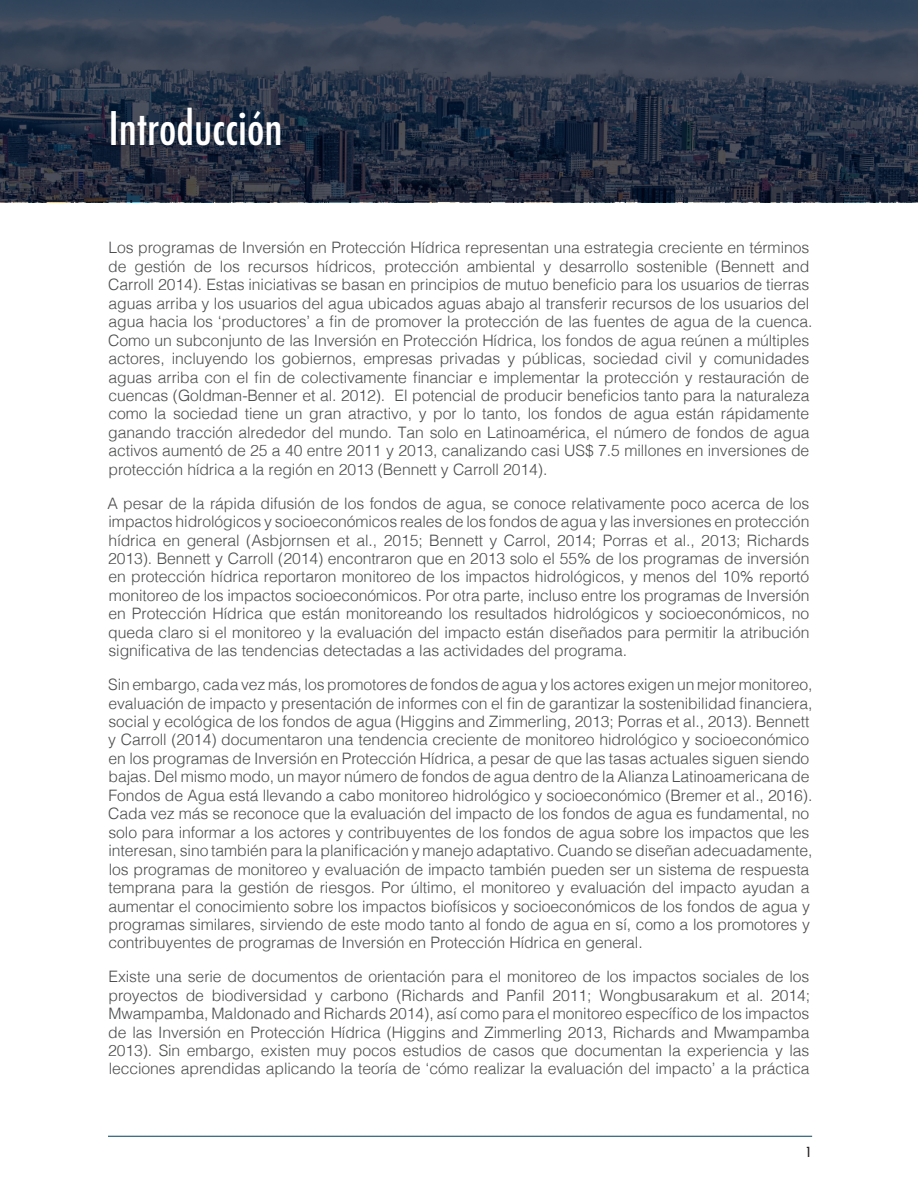
<style>
.page{position:relative;width:918px;height:1188px;background:#fff}
.page>*{position:absolute;margin:0;border:0;box-sizing:border-box;transform-origin:0 0}
.Chapter_title{font:500 condensed 45px "Futura";color:#fff}
.Text_body{font:300 15.75px/18.5px "Helvetica";letter-spacing:-.005em;color:#4b4c4d}
.t1{font:500 condensed 13.5px "Futura";color:#231f20}
</style>
<div class="page">
<svg style="left:0;top:0;width:918px;height:202px;background:#2b3649"></svg>
<hr style="left:108px;top:1136px;width:704px;height:1px;background:#00405e">
<p class="Chapter_title" style="left:109px;top:100px;width:175px">Introducción</p>
<p class="Text_body" style="left:108px;top:237px;width:706px">Los programas de Inversión en Protección Hídrica representan una estrategia creciente en términos de gestión de los recursos hídricos, protección ambiental y desarrollo sostenible (Bennett and Carroll 2014). Estas iniciativas se basan en principios de mutuo beneficio para los usuarios de tierras aguas arriba y los usuarios del agua ubicados aguas abajo al transferir recursos de los usuarios del agua hacia los ‘productores’ a fin de promover la protección de las fuentes de agua de la cuenca.<br>Como un subconjunto de las Inversión en Protección Hídrica, los fondos de agua reúnen a múltiples actores, incluyendo los gobiernos, empresas privadas y públicas, sociedad civil y comunidades aguas arriba con el fin de colectivamente financiar e implementar la protección y restauración de cuencas (Goldman-Benner et al. 2012). El potencial de producir beneficios tanto para la naturaleza como la sociedad tiene un gran atractivo, y por lo tanto, los fondos de agua están rápidamente ganando tracción alrededor del mundo. Tan solo en Latinoamérica, el número de fondos de agua activos aumentó de 25 a 40 entre 2011 y 2013, canalizando casi US$ 7.5 millones en inversiones de protección hídrica a la región en 2013 (Bennett y Carroll 2014).</p>
<p class="Text_body" style="left:107px;top:493px;width:704px;text-align:justify">A pesar de la rápida difusión de los fondos de agua, se conoce relativamente poco acerca de los impactos hidrológicos y socioeconómicos reales de los fondos de agua y las inversiones en protección hídrica en general (Asbjornsen et al., 2015; Bennett y Carrol, 2014; Porras et al., 2013; Richards 2013). Bennett y Carroll (2014) encontraron que en 2013 solo el 55% de los programas de inversión en protección hídrica reportaron monitoreo de los impactos hidrológicos, y menos del 10% reportó monitoreo de los impactos socioeconómicos. Por otra parte, incluso entre los programas de Inversión en Protección Hídrica que están monitoreando los resultados hidrológicos y socioeconómicos, no queda claro si el monitoreo y la evaluación del impacto están diseñados para permitir la atribución significativa de las tendencias detectadas a las actividades del programa.</p>
<p class="Text_body" style="left:108px;top:674px;width:706px">Sin embargo, cada vez más, los promotores de fondos de agua y los actores exigen un mejor monitoreo, evaluación de impacto y presentación de informes con el fin de garantizar la sostenibilidad financiera, social y ecológica de los fondos de agua (Higgins and Zimmerling, 2013; Porras et al., 2013). Bennett y Carroll (2014) documentaron una tendencia creciente de monitoreo hidrológico y socioeconómico en los programas de Inversión en Protección Hídrica, a pesar de que las tasas actuales siguen siendo bajas. Del mismo modo, un mayor número de fondos de agua dentro de la Alianza Latinoamericana de Fondos de Agua está llevando a cabo monitoreo hidrológico y socioeconómico (Bremer et al., 2016).<br>Cada vez más se reconoce que la evaluación del impacto de los fondos de agua es fundamental, no solo para informar a los actores y contribuyentes de los fondos de agua sobre los impactos que les interesan, sino también para la planificación y manejo adaptativo. Cuando se diseñan adecuadamente, los programas de monitoreo y evaluación de impacto también pueden ser un sistema de respuesta temprana para la gestión de riesgos. Por último, el monitoreo y evaluación del impacto ayudan a aumentar el conocimiento sobre los impactos biofísicos y socioeconómicos de los fondos de agua y programas similares, sirviendo de este modo tanto al fondo de agua en sí, como a los promotores y contribuyentes de programas de Inversión en Protección Hídrica en general.</p>
<p class="Text_body" style="left:108px;top:966px;width:704px;text-align:justify">Existe una serie de documentos de orientación para el monitoreo de los impactos sociales de los proyectos de biodiversidad y carbono (Richards and Panfil 2011; Wongbusarakum et al. 2014; Mwampamba, Maldonado and Richards 2014), así como para el monitoreo específico de los impactos de las Inversión en Protección Hídrica (Higgins and Zimmerling 2013, Richards and Mwampamba 2013). Sin embargo, existen muy pocos estudios de casos que documentan la experiencia y las lecciones aprendidas aplicando la teoría de ‘cómo realizar la evaluación del impacto’ a la práctica</p>
<p class="t1" style="left:806px;top:1143px;width:7px">1</p>
</div>
